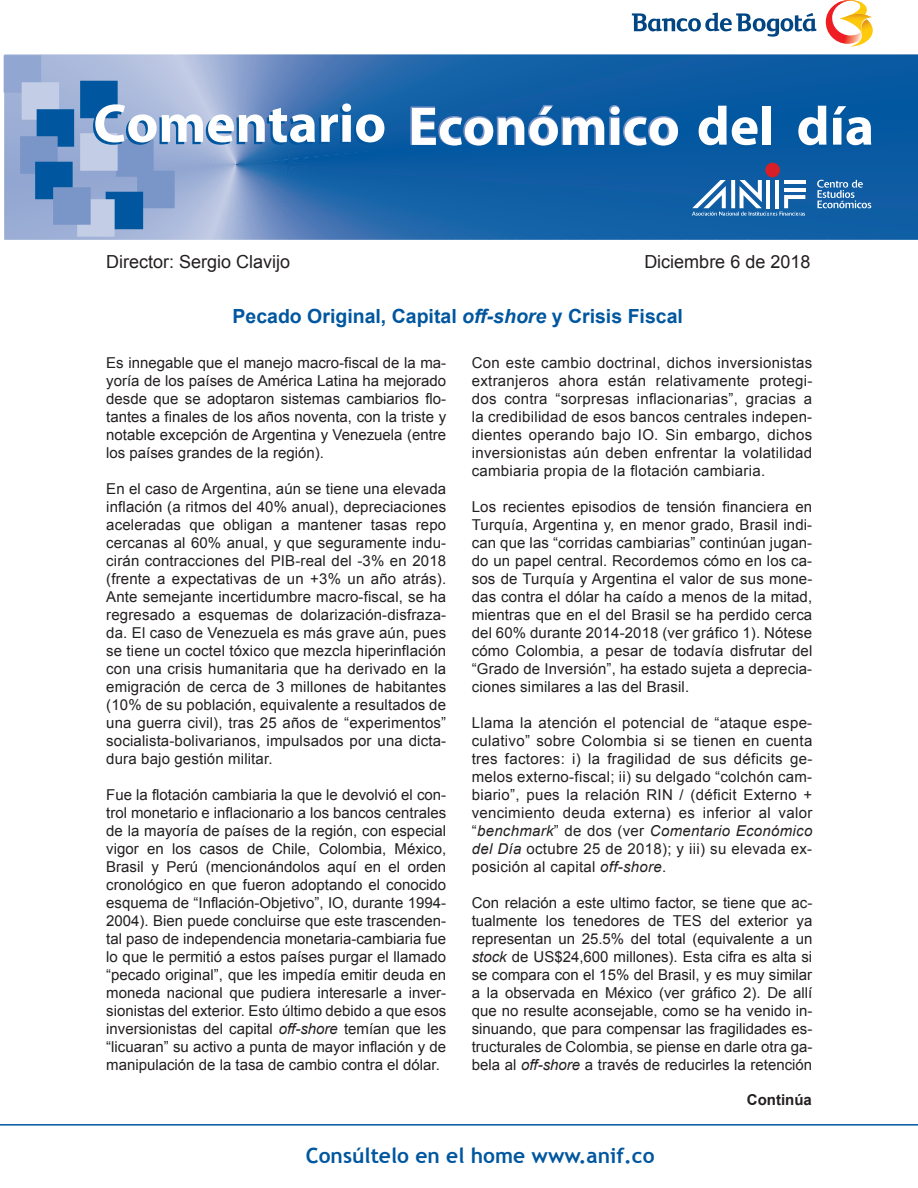
<style>
.page{position:relative;width:918px;height:1188px;background:#fff}
.page>*{position:absolute;margin:0;border:0;box-sizing:border-box;transform-origin:0 0}
.t1{font:700 21px "Trebuchet MS";color:#01579f}
.t2{font:700 19.5px "Arial";color:#01579f}
.t3{font:18px "Arial";color:#231f20}
.t4{font:15px/18px "Arial";letter-spacing:.01em;color:#231f20;text-align:justify}
.t5{font:700 15px "Arial";color:#231f20}
.s1{font-style:italic}
</style>
<div class="page">
<svg style="left:4px;top:55px;width:914px;height:185px;background:#477fb8"></svg>
<hr style="left:766px;top:180px;width:4px;height:28px;background:#fff">
<hr style="left:775px;top:180px;width:4px;height:28px;background:#fff">
<svg style="left:632px;top:13px;width:184px;height:24px"></svg>
<svg style="left:825px;top:0;width:48px;height:47px"></svg>
<hr style="left:0;top:1124px;width:918px;height:2px;background:#01579f">
<p class="t3" style="left:106px;top:250px;width:186px">Director: Sergio Clavijo</p>
<h2 class="t2" style="left:233px;top:304px;width:452px">Pecado Original, Capital <span class="s1">off-shore</span> y Crisis Fiscal</h2>
<p class="t4" style="left:106px;top:354px;width:341px">Es innegable que el manejo macro-fiscal de la ma&shy;yoría de los países de América Latina ha mejorado desde que se adoptaron sistemas cambiarios flo&shy;tantes a finales de los años noventa, con la triste y notable excepción de Argentina y Venezuela (entre los países grandes de la región).</p>
<p class="t4" style="left:106px;top:480px;width:341px">En el caso de Argentina, aún se tiene una elevada inflación (a ritmos del 40% anual), depreciaciones aceleradas que obligan a mantener tasas repo cercanas al 60% anual, y que seguramente indu&shy;cirán contracciones del PIB-real del -3% en 2018 (frente a expectativas de un +3% un año atrás).<br>Ante semejante incertidumbre macro-fiscal, se ha regresado a esquemas de dolarización-disfraza&shy;da. El caso de Venezuela es más grave aún, pues se tiene un coctel tóxico que mezcla hiperinflación con una crisis humanitaria que ha derivado en la emigración de cerca de 3 millones de habitantes (10% de su población, equivalente a resultados de una guerra civil), tras 25 años de “experimentos” socialista-bolivarianos, impulsados por una dicta&shy;dura bajo gestión militar.</p>
<p class="t4" style="left:106px;top:786px;width:341px">Fue la flotación cambiaria la que le devolvió el con&shy;trol monetario e inflacionario a los bancos centrales de la mayoría de países de la región, con especial vigor en los casos de Chile, Colombia, México, Brasil y Perú (mencionándolos aquí en el orden cronológico en que fueron adoptando el conocido esquema de “Inflación-Objetivo”, IO, durante 1994- 2004). Bien puede concluirse que este trascenden&shy;tal paso de independencia monetaria-cambiaria fue lo que le permitió a estos países purgar el llamado “pecado original”, que les impedía emitir deuda en moneda nacional que pudiera interesarle a inver&shy;sionistas del exterior. Esto último debido a que esos inversionistas del capital <span class="s1">off-shore</span> temían que les “licuaran” su activo a punta de mayor inflación y de manipulación de la tasa de cambio contra el dólar.</p>
<p class="t3" style="left:644px;top:250px;width:168px">Diciembre 6 de 2018</p>
<p class="t4" style="left:472px;top:354px;width:342px">Con este cambio doctrinal, dichos inversionistas extranjeros ahora están relativamente protegi&shy;dos contra “sorpresas inflacionarias”, gracias a la credibilidad de esos bancos centrales indepen&shy;dientes operando bajo IO. Sin embargo, dichos inversionistas aún deben enfrentar la volatilidad cambiaria propia de la flotación cambiaria.</p>
<p class="t4" style="left:472px;top:498px;width:342px">Los recientes episodios de tensión financiera en Turquía, Argentina y, en menor grado, Brasil indi&shy;can que las “corridas cambiarias” continúan jugan&shy;do un papel central. Recordemos cómo en los ca&shy;sos de Turquía y Argentina el valor de sus mone&shy;das contra el dólar ha caído a menos de la mitad, mientras que en el del Brasil se ha perdido cerca del 60% durante 2014-2018 (ver gráfico 1). Nótese cómo Colombia, a pesar de todavía disfrutar del “Grado de Inversión”, ha estado sujeta a deprecia&shy;ciones similares a las del Brasil.</p>
<p class="t4" style="left:472px;top:714px;width:342px">Llama la atención el potencial de “ataque espe&shy;culativo” sobre Colombia si se tienen en cuenta tres factores: i) la fragilidad de sus déficits ge&shy;melos externo-fiscal; ii) su delgado “colchón cam&shy;biario”, pues la relación RIN / (déficit Externo + vencimiento deuda externa) es inferior al valor “<span class="s1">benchmark</span>” de dos (ver <span class="s1">Comentario Económico del Día</span> octubre 25 de 2018); y iii) su elevada ex&shy;posición al capital <span class="s1">off-shore</span>.</p>
<p class="t4" style="left:472px;top:894px;width:342px">Con relación a este ultimo factor, se tiene que ac&shy;tualmente los tenedores de TES del exterior ya representan un 25.5% del total (equivalente a un <span class="s1">stock</span> de US$24,600 millones). Esta cifra es alta si se compara con el 15% del Brasil, y es muy similar a la observada en México (ver gráfico 2). De allí que no resulte aconsejable, como se ha venido in&shy;sinuando, que para compensar las fragilidades es&shy;tructurales de Colombia, se piense en darle otra ga&shy;bela al <span class="s1">off-shore</span> a través de reducirles la retención</p>
<h1 class="t1" style="left:306px;top:1142px;width:350px">Consúltelo en el home www.anif.co</h1>
<p class="t5" style="left:747px;top:1090px;width:66px">Continúa</p>
</div>
